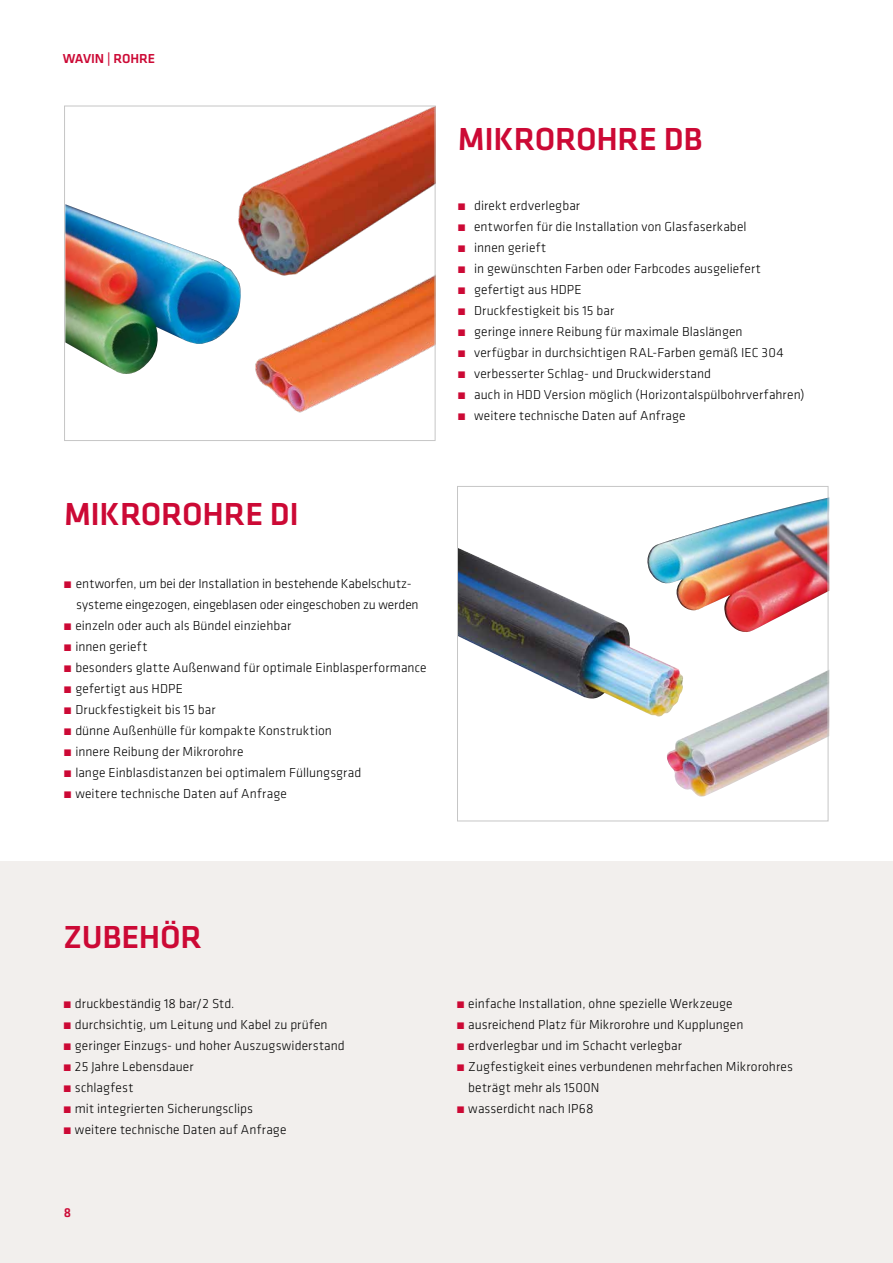
<style>
.page{position:relative;width:893px;height:1263px;background:#fff}
.page>*{position:absolute;margin:0;border:0;box-sizing:border-box;transform-origin:0 0}
.t1{font:500 31.5px "GC Klavika Head";letter-spacing:-.01em;color:#cc0935}
.t2{font:300 13.5px/21px "GC Klavika";letter-spacing:.005em;color:#000}
.t3{font:500 13.5px "GC Klavika Fein";color:#cc0935}
.s1{color:#cc0935}
</style>
<div class="page">
<div style="left:0;top:861px;width:893px;height:402px;background:#f2efed"></div>
<img style="left:192px;top:105px;width:244px;height:158px">
<img style="left:66px;top:204px;width:175px;height:170px">
<img style="left:255px;top:263px;width:181px;height:159px">
<div style="left:64px;top:106px;width:371px;height:335px;border:1px solid #c6c6c6"></div>
<img style="left:653px;top:497px;width:176px;height:135px">
<img style="left:667px;top:669px;width:162px;height:128px">
<img style="left:459px;top:547px;width:224px;height:170px">
<div style="left:457px;top:486px;width:371px;height:335px;border:1px solid #c6c6c6"></div>
<p class="t3" style="left:63px;top:49px;width:94px">WAVIN | ROHRE</p>
<h1 class="t1" style="left:64px;top:491px;width:236px">MIKROROHRE DI</h1>
<p class="t2" style="left:76px;top:573px;width:344px;text-indent:-13px"><span class="s1">•</span> entworfen, um bei der Installation in bestehende Kabelschutz--- systeme eingezogen, eingeblasen oder eingeschoben zu werden</p>
<p class="t2" style="left:63px;top:615px;width:229px"><span class="s1">•</span> einzeln oder auch als Bündel einziehbar</p>
<p class="t2" style="left:63px;top:636px;width:86px"><span class="s1">•</span> innen gerieft</p>
<p class="t2" style="left:63px;top:657px;width:365px"><span class="s1">•</span> besonders glatte Außenwand für optimale Einblasperformance</p>
<p class="t2" style="left:63px;top:678px;width:121px"><span class="s1">•</span> gefertigt aus HDPE</p>
<p class="t2" style="left:63px;top:699px;width:154px"><span class="s1">•</span> Druckfestigkeit bis 15 bar</p>
<p class="t2" style="left:63px;top:720px;width:270px"><span class="s1">•</span> dünne Außenhülle für kompakte Konstruktion</p>
<p class="t2" style="left:63px;top:741px;width:182px"><span class="s1">•</span> innere Reibung der Mikrorohre</p>
<p class="t2" style="left:63px;top:762px;width:300px"><span class="s1">•</span> lange Einblasdistanzen bei optimalem Füllungsgrad</p>
<p class="t2" style="left:63px;top:783px;width:225px"><span class="s1">•</span> weitere technische Daten auf Anfrage</p>
<h1 class="t1" style="left:458px;top:116px;width:246px">MIKROROHRE DB</h1>
<p class="t2" style="left:457px;top:195px;width:124px"><span class="s1">•</span> direkt erdverlegbar</p>
<p class="t2" style="left:457px;top:216px;width:291px"><span class="s1">•</span> entworfen für die Installation von Glasfaserkabel</p>
<p class="t2" style="left:457px;top:237px;width:91px"><span class="s1">•</span> innen gerieft</p>
<p class="t2" style="left:457px;top:258px;width:305px"><span class="s1">•</span> in gewünschten Farben oder Farbcodes ausgeliefert</p>
<p class="t2" style="left:457px;top:279px;width:126px"><span class="s1">•</span> gefertigt aus HDPE</p>
<p class="t2" style="left:457px;top:300px;width:159px"><span class="s1">•</span> Druckfestigkeit bis 15 bar</p>
<p class="t2" style="left:457px;top:321px;width:287px"><span class="s1">•</span> geringe innere Reibung für maximale Blaslängen</p>
<p class="t2" style="left:457px;top:342px;width:328px"><span class="s1">•</span> verfügbar in durchsichtigen RAL-Farben gemäß IEC 304</p>
<p class="t2" style="left:457px;top:363px;width:255px"><span class="s1">•</span> verbesserter Schlag- und Druckwiderstand</p>
<p class="t2" style="left:457px;top:384px;width:349px"><span class="s1">•</span> auch in HDD Version möglich (Horizontalspülbohrverfahren)</p>
<p class="t2" style="left:457px;top:405px;width:230px"><span class="s1">•</span> weitere technische Daten auf Anfrage</p>
<h1 class="t1" style="left:63px;top:914px;width:140px">ZUBEHÖR</h1>
<p class="t2" style="left:63px;top:993px;width:173px"><span class="s1">•</span> druckbeständig 18 bar/2 Std.</p>
<p class="t2" style="left:63px;top:1014px;width:266px"><span class="s1">•</span> durchsichtig, um Leitung und Kabel zu prüfen</p>
<p class="t2" style="left:63px;top:1035px;width:283px"><span class="s1">•</span> geringer Einzugs- und hoher Auszugswiderstand</p>
<p class="t2" style="left:63px;top:1056px;width:132px"><span class="s1">•</span> 25 Jahre Lebensdauer</p>
<p class="t2" style="left:63px;top:1077px;width:72px"><span class="s1">•</span> schlagfest</p>
<p class="t2" style="left:63px;top:1098px;width:192px"><span class="s1">•</span> mit integrierten Sicherungsclips</p>
<p class="t2" style="left:63px;top:1119px;width:225px"><span class="s1">•</span> weitere technische Daten auf Anfrage</p>
<p class="t3" style="left:64px;top:1203px;width:9px">8</p>
<p class="t2" style="left:456px;top:993px;width:278px"><span class="s1">•</span> einfache Installation, ohne spezielle Werkzeuge</p>
<p class="t2" style="left:456px;top:1014px;width:289px"><span class="s1">•</span> ausreichend Platz für Mikrorohre und Kupplungen</p>
<p class="t2" style="left:456px;top:1035px;width:227px"><span class="s1">•</span> erdverlegbar und im Schacht verlegbar</p>
<p class="t2" style="left:468px;top:1056px;width:326px;text-indent:-12px"><span class="s1">•</span> Zugfestigkeit eines verbundenen mehrfachen Mikrorohres beträgt mehr als 1500N</p>
<p class="t2" style="left:456px;top:1098px;width:139px"><span class="s1">•</span> wasserdicht nach IP68</p>
</div>
